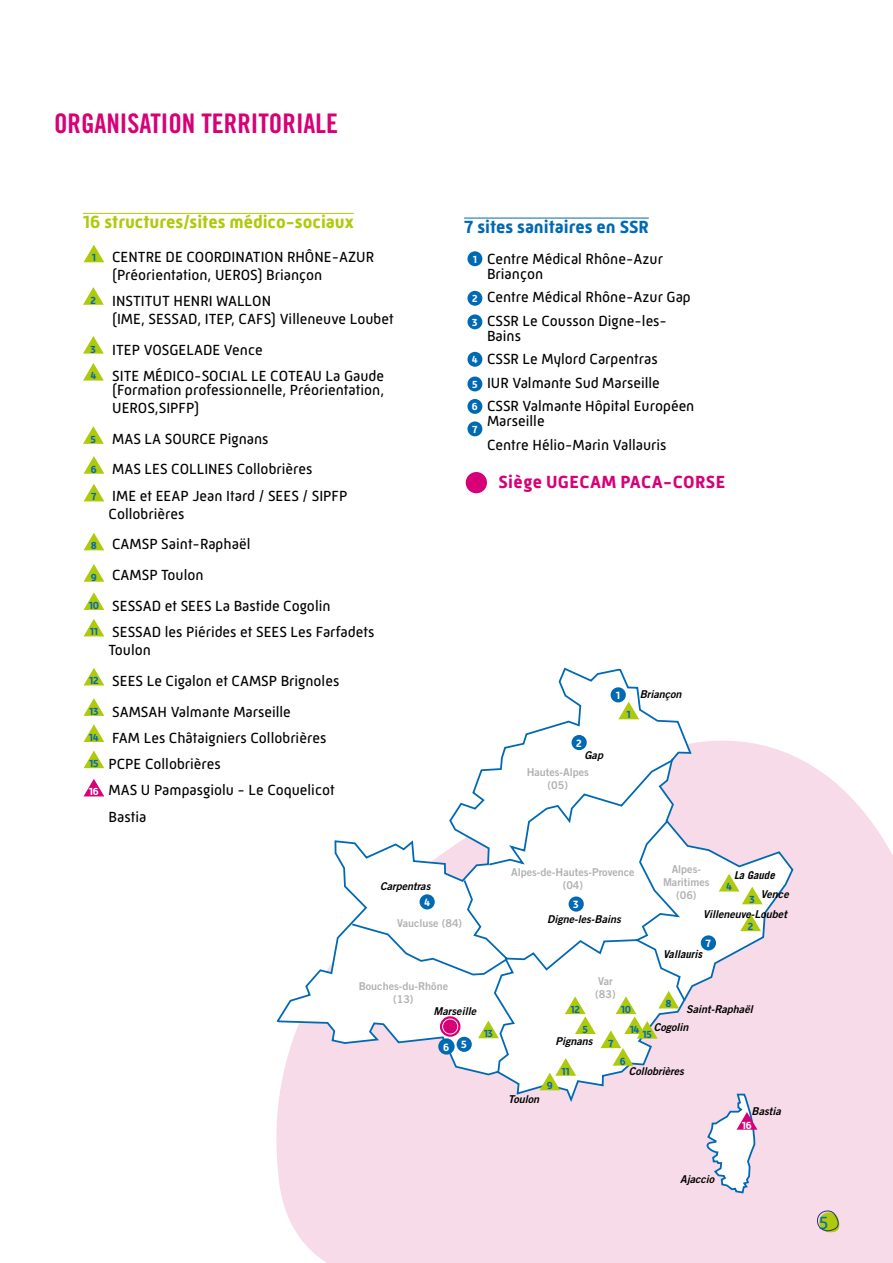
<style>
.page{position:relative;width:893px;height:1263px;background:#fff}
.page>*{position:absolute;margin:0;border:0;box-sizing:border-box;transform-origin:0 0}
.t1{font:27px "Trade Gothic LT Std Bd Cn 20";color:#d70077}
.t2{font:700 18px "Mic 32 New";color:#afca0b}
.t3{font:700 18px "Mic 32 New";letter-spacing:.02em;color:#d70077}
.t4{font:700 18px "Mic 32 New";color:#0069b4}
.t5{font:18px "Mic 32 New";color:#0069b4}
.t6{font:15px/23.5px "Mic 32 New";color:#000}
.t7{font:10.8px/17.4px "Trade Gothic LT Std Bd 2 Obl";color:#000}
.t8{font:10.8px/12.9px "Trade Gothic LT Std Bd 2";color:#b3b2b2;text-align:center}
.t9{font:italic 700 10.8px "Trade Gothic LT Std";color:#000}
.t10{font:700 10.8px "Mic 32 New";color:#fff}
.t11{font:700 10.5px "Mic 32 New";letter-spacing:-.03em;color:#0069b4}
.t12{font:700 10.5px/22.5px "Mic 32 New";color:#fff}
</style>
<div class="page">
<div style="left:276px;top:756px;width:617px;height:507px;background:#f7dbe8"></div>
<div style="left:466px;top:472px;width:21px;height:21px;background:#d70077;border-radius:50%"></div>
<hr style="left:464px;top:218px;width:185px;height:1px;background:#0069b4">
<div style="left:467px;top:251px;width:15px;height:15px;background:#0069b4;border-radius:50%"></div>
<div style="left:467px;top:291px;width:15px;height:15px;background:#0069b4;border-radius:50%"></div>
<div style="left:467px;top:314px;width:15px;height:15px;background:#0069b4;border-radius:50%"></div>
<div style="left:467px;top:352px;width:15px;height:15px;background:#0069b4;border-radius:50%"></div>
<div style="left:467px;top:377px;width:15px;height:14px;background:#0069b4;border-radius:50%"></div>
<div style="left:467px;top:399px;width:15px;height:15px;background:#0069b4;border-radius:50%"></div>
<div style="left:467px;top:421px;width:15px;height:15px;background:#0069b4;border-radius:50%"></div>
<svg style="left:84px;top:245px;width:20px;height:17px"></svg>
<svg style="left:83px;top:287px;width:21px;height:18px"></svg>
<svg style="left:83px;top:336px;width:21px;height:18px"></svg>
<svg style="left:83px;top:363px;width:21px;height:18px"></svg>
<svg style="left:83px;top:426px;width:21px;height:18px"></svg>
<svg style="left:84px;top:456px;width:20px;height:18px"></svg>
<svg style="left:84px;top:484px;width:20px;height:17px"></svg>
<svg style="left:84px;top:533px;width:20px;height:17px"></svg>
<svg style="left:84px;top:564px;width:20px;height:18px"></svg>
<svg style="left:84px;top:592px;width:20px;height:18px"></svg>
<svg style="left:84px;top:619px;width:20px;height:17px"></svg>
<svg style="left:84px;top:698px;width:20px;height:18px"></svg>
<svg style="left:84px;top:724px;width:20px;height:18px"></svg>
<svg style="left:84px;top:668px;width:20px;height:17px"></svg>
<hr style="left:83px;top:213px;width:271px;height:1px;background:#afca0b">
<svg style="left:84px;top:750px;width:20px;height:18px"></svg>
<svg style="left:84px;top:779px;width:20px;height:17px"></svg>
<svg style="left:276px;top:667px;width:518px;height:437px"></svg>
<svg style="left:351px;top:757px;width:336px;height:317px"></svg>
<div style="left:443px;top:1019px;width:14px;height:14px;background:#d70077;border-radius:50%"></div>
<div style="left:440px;top:1016px;width:20px;height:21px;border:2px solid #d70077;border-radius:50%"></div>
<div style="left:457px;top:1037px;width:15px;height:15px;background:#0069b4;border-radius:50%"></div>
<div style="left:569px;top:896px;width:15px;height:16px;background:#0069b4;border-radius:50%"></div>
<div style="left:701px;top:935px;width:15px;height:15px;background:#0069b4;border-radius:50%"></div>
<div style="left:611px;top:687px;width:15px;height:15px;background:#0069b4;border-radius:50%"></div>
<div style="left:572px;top:735px;width:15px;height:15px;background:#0069b4;border-radius:50%"></div>
<div style="left:420px;top:894px;width:15px;height:15px;background:#0069b4;border-radius:50%"></div>
<div style="left:438px;top:1038px;width:17px;height:16px;background:#0069b4;border-radius:50%"></div>
<svg style="left:618px;top:702px;width:21px;height:17px"></svg>
<svg style="left:703px;top:1092px;width:54px;height:102px"></svg>
<svg style="left:478px;top:1020px;width:21px;height:18px"></svg>
<svg style="left:539px;top:991px;width:140px;height:99px"></svg>
<svg style="left:719px;top:874px;width:44px;height:30px"></svg>
<svg style="left:740px;top:913px;width:21px;height:18px"></svg>
<svg style="left:817px;top:1208px;width:27px;height:26px"></svg>
<h1 class="t1" style="left:54px;top:107px;width:285px">ORGANISATION TERRITORIALE</h1>
<p class="t2" style="left:83px;top:212px;width:272px">16 structures/sites médico-sociaux</p>
<p class="t11" style="left:92px;top:252px;width:6px">1</p>
<p class="t11" style="left:91px;top:294px;width:7px">2</p>
<p class="t11" style="left:91px;top:343px;width:7px">3</p>
<p class="t11" style="left:90px;top:370px;width:7px">4</p>
<p class="t11" style="left:91px;top:433px;width:7px">5</p>
<p class="t11" style="left:91px;top:463px;width:7px">6</p>
<p class="t11" style="left:91px;top:491px;width:7px">7</p>
<p class="t11" style="left:91px;top:540px;width:8px">8</p>
<p class="t11" style="left:91px;top:571px;width:7px">9</p>
<p class="t11" style="left:89px;top:599px;width:12px">10</p>
<p class="t11" style="left:90px;top:626px;width:10px">11</p>
<p class="t11" style="left:89px;top:675px;width:11px">12</p>
<p class="t11" style="left:89px;top:705px;width:11px">13</p>
<p class="t11" style="left:89px;top:731px;width:11px">14</p>
<p class="t11" style="left:89px;top:757px;width:11px">15</p>
<p class="t12" style="left:89px;top:780px;width:11px">16</p>
<p class="t6" style="left:112px;top:248px;width:263px;line-height:18px">CENTRE DE COORDINATION RHÔNE-AZUR (Préorientation, UEROS) Briançon</p>
<p class="t6" style="left:112px;top:292px;width:283px;line-height:18px">INSTITUT HENRI WALLON<br>(IME, SESSAD, ITEP, CAFS) Villeneuve Loubet</p>
<p class="t6" style="left:112px;top:337px;width:273px;line-height:26.2px">ITEP VOSGELADE Vence<br>SITE MÉDICO-SOCIAL LE COTEAU La Gaude</p>
<p class="t6" style="left:112px;top:381px;width:274px;line-height:18px">(Formation professionnelle, Préorientation,<br>UEROS,SIPFP)</p>
<p class="t6" style="left:112px;top:423px;width:202px;line-height:30.8px">MAS LA SOURCE Pignans<br>MAS LES COLLINES Collobrières</p>
<p class="t6" style="left:109px;top:486px;width:240px;line-height:18px">IME et EEAP Jean Itard / SEES / SIPFP<br>Collobrières</p>
<p class="t6" style="left:112px;top:529px;width:220px;line-height:30.8px">CAMSP Saint-Raphaël<br>CAMSP Toulon<br>SESSAD et SEES La Bastide Cogolin</p>
<p class="t6" style="left:109px;top:623px;width:267px;line-height:18px">SESSAD les Piérides et SEES Les Farfadets<br>Toulon</p>
<p class="t6" style="left:112px;top:665px;width:229px;line-height:30.8px">SEES Le Cigalon et CAMSP Brignoles<br>SAMSAH Valmante Marseille</p>
<p class="t6" style="left:109px;top:725px;width:228px;line-height:26.2px">FAM Les Châtaigniers Collobrières<br>PCPE Collobrières<br>MAS U Pampasgiolu - Le Coquelicot<br>Bastia</p>
<p class="t4" style="left:464px;top:217px;width:186px">7 sites sanitaires en SSR</p>
<p class="t12" style="left:473px;top:248px;width:6px">1</p>
<p class="t12" style="left:472px;top:287px;width:7px">2</p>
<p class="t12" style="left:472px;top:311px;width:7px">3</p>
<p class="t12" style="left:472px;top:348px;width:7px">4</p>
<p class="t12" style="left:472px;top:373px;width:7px">5</p>
<p class="t6" style="left:487px;top:251px;width:177px;line-height:15px">Centre Médical Rhône-Azur<br>Briançon</p>
<p class="t6" style="left:487px;top:285px;width:205px">Centre Médical Rhône-Azur Gap<br>CSSR Le Cousson Digne-les-</p>
<p class="t6" style="left:487px;top:324px;width:209px">Bains<br>CSSR Le Mylord Carpentras<br>IUR Valmante Sud Marseille<br>CSSR Valmante Hôpital Européen</p>
<p class="t6" style="left:487px;top:409px;width:181px">Marseille<br>Centre Hélio-Marin Vallauris</p>
<p class="t12" style="left:472px;top:396px;width:7px">6<br>7</p>
<p class="t3" style="left:498px;top:471px;width:228px">Siège UGECAM PACA-CORSE</p>
<p class="t10" style="left:576px;top:737px;width:7px">2</p>
<p class="t7" style="left:584px;top:747px;width:20px">Gap</p>
<p class="t8" style="left:527px;top:765px;width:64px">Hautes-Alpes (05)</p>
<p class="t10" style="left:616px;top:689px;width:6px">1</p>
<p class="t11" style="left:627px;top:709px;width:6px">1</p>
<p class="t7" style="left:640px;top:685px;width:43px">Briançon</p>
<p class="t7" style="left:380px;top:877px;width:52px">Carpentras</p>
<p class="t8" style="left:397px;top:917px;width:67px">Vaucluse (84)</p>
<p class="t10" style="left:424px;top:896px;width:8px">4</p>
<p class="t8" style="left:511px;top:865px;width:125px">Alpes-de-Hautes-Provence (04)</p>
<p class="t10" style="left:573px;top:898px;width:7px">3</p>
<p class="t7" style="left:547px;top:910px;width:75px">Digne-les-Bains</p>
<p class="t8" style="left:663px;top:863px;width:48px">Alpes-<br>Maritimes (06)</p>
<p class="t9" style="left:734px;top:868px;width:42px">La Gaude</p>
<p class="t7" style="left:761px;top:886px;width:29px">Vence</p>
<p class="t11" style="left:726px;top:881px;width:7px">4</p>
<p class="t11" style="left:749px;top:893px;width:7px">3</p>
<p class="t11" style="left:748px;top:920px;width:7px">2</p>
<p class="t7" style="left:703px;top:905px;width:85px">Villeneuve-Loubet</p>
<p class="t10" style="left:705px;top:937px;width:7px">7</p>
<p class="t9" style="left:663px;top:947px;width:41px">Vallauris</p>
<p class="t8" style="left:595px;top:974px;width:22px;text-align:left">Var (83)</p>
<p class="t8" style="left:359px;top:979px;width:91px">Bouches-du-Rhône (13)</p>
<p class="t11" style="left:666px;top:998px;width:8px">8</p>
<p class="t7" style="left:654px;top:1001px;width:100px;text-indent:32px">Saint-Raphaël<br>Cogolin</p>
<p class="t7" style="left:629px;top:1063px;width:57px">Collobrières</p>
<p class="t11" style="left:570px;top:1003px;width:11px">12</p>
<p class="t11" style="left:621px;top:1003px;width:12px">10</p>
<p class="t7" style="left:433px;top:1003px;width:44px">Marseille</p>
<p class="t11" style="left:630px;top:1023px;width:11px">14</p>
<p class="t11" style="left:583px;top:1023px;width:7px">5</p>
<p class="t11" style="left:484px;top:1027px;width:11px">13</p>
<p class="t11" style="left:642px;top:1028px;width:11px">15</p>
<p class="t7" style="left:555px;top:1032px;width:39px">Pignans</p>
<p class="t11" style="left:608px;top:1037px;width:7px">7</p>
<p class="t10" style="left:461px;top:1038px;width:7px">5</p>
<p class="t10" style="left:443px;top:1041px;width:8px">6</p>
<p class="t11" style="left:620px;top:1055px;width:7px">6</p>
<p class="t11" style="left:562px;top:1065px;width:10px">11</p>
<p class="t11" style="left:547px;top:1079px;width:7px">9</p>
<p class="t7" style="left:508px;top:1090px;width:32px">Toulon</p>
<p class="t7" style="left:680px;top:1171px;width:36px">Ajaccio</p>
<p class="t7" style="left:751px;top:1102px;width:31px">Bastia</p>
<p class="t12" style="left:742px;top:1114px;width:11px">16</p>
<p class="t5" style="left:819px;top:1212px;width:11px">5</p>
</div>
